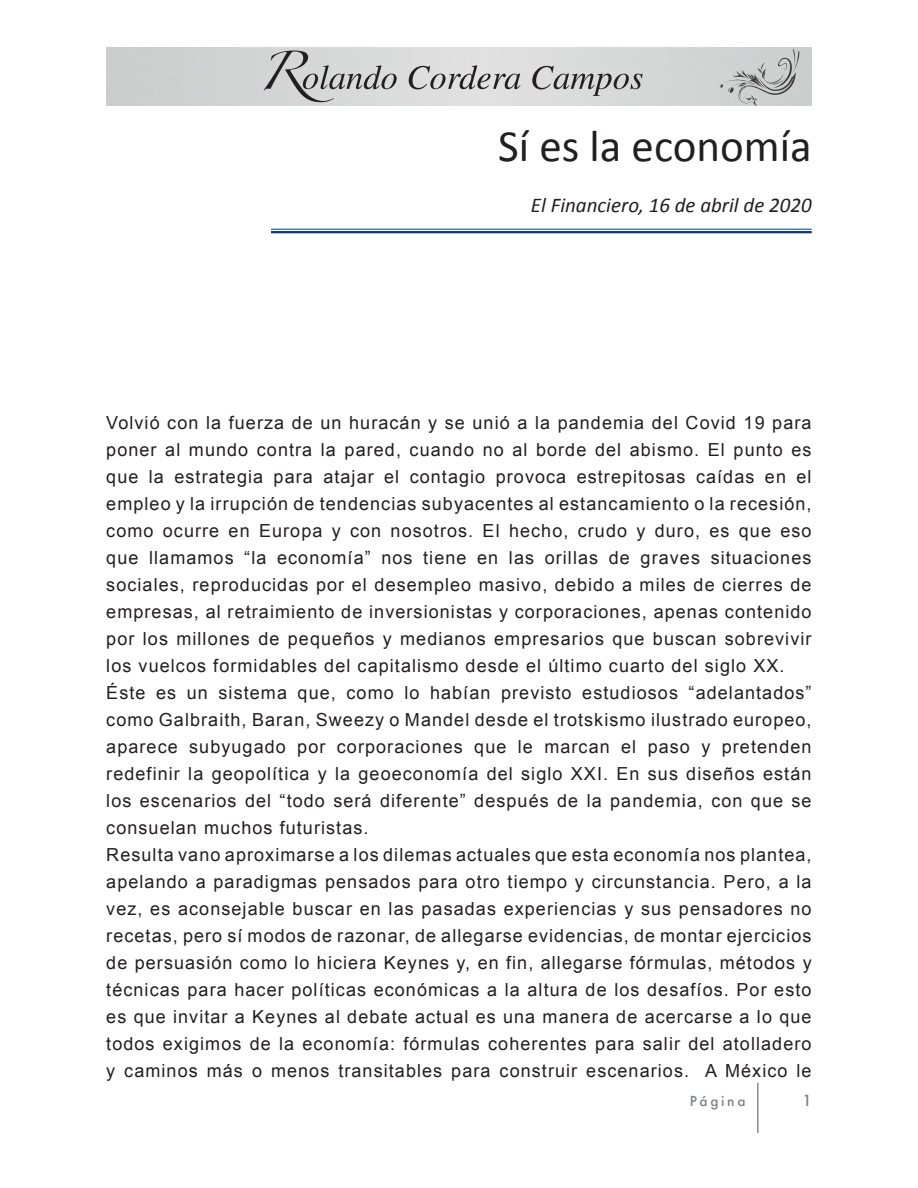
<style>
.page{position:relative;width:918px;height:1188px;background:#fff}
.page>*{position:absolute;margin:0;border:0;box-sizing:border-box;transform-origin:0 0}
.t1{font:45px "Calibri";color:#231f20}
.t2{font:italic 21px "Calibri";color:#231f20}
.t3{font:18px/27px "Arial";letter-spacing:.06em;color:#231f20;text-align:justify}
.t4{font:500 15px "Futura";color:#7e8182}
.t5{font:500 13.5px "Futura";letter-spacing:.2em;color:#7e8182}
</style>
<div class="page">
<svg style="left:264px;top:51px;width:133px;height:51px;background:#bbbcbc"></svg>
<svg style="left:409px;top:65px;width:112px;height:24px;background:#b4b3b3"></svg>
<svg style="left:532px;top:66px;width:111px;height:30px;background:#b7b7b7"></svg>
<svg style="left:719px;top:49px;width:80px;height:57px;background:#bfc0c1"></svg>
<hr style="left:757px;top:1083px;width:2px;height:50px;background:#848ba0">
<hr style="left:271px;top:229px;width:541px;height:1px;background:#013a7a">
<hr style="left:271px;top:231px;width:541px;height:2px;background:#013a7a">
<p class="t1" style="left:498px;top:118px;width:315px">Sí es la economía</p>
<p class="t2" style="left:531px;top:190px;width:282px">El Financiero, 16 de abril de 2020</p>
<p class="t3" style="left:106px;top:410px;width:707px">Volvió con la fuerza de un huracán y se unió a la pandemia del Covid 19 para poner al mundo contra la pared, cuando no al borde del abismo. El punto es que la estrategia para atajar el contagio provoca estrepitosas caídas en el empleo y la irrupción de tendencias subyacentes al estancamiento o la recesión, como ocurre en Europa y con nosotros. El hecho, crudo y duro, es que eso que llamamos “la economía” nos tiene en las orillas de graves situaciones sociales, reproducidas por el desempleo masivo, debido a miles de cierres de empresas, al retraimiento de inversionistas y corporaciones, apenas contenido por los millones de pequeños y medianos empresarios que buscan sobrevivir los vuelcos formidables del capitalismo desde el último cuarto del siglo XX.</p>
<p class="t3" style="left:106px;top:680px;width:707px">Éste es un sistema que, como lo habían previsto estudiosos “adelantados” como Galbraith, Baran, Sweezy o Mandel desde el trotskismo ilustrado europeo, aparece subyugado por corporaciones que le marcan el paso y pretenden redefinir la geopolítica y la geoeconomía del siglo XXI. En sus diseños están los escenarios del “todo será diferente” después de la pandemia, con que se consuelan muchos futuristas.</p>
<p class="t3" style="left:106px;top:842px;width:707px">Resulta vano aproximarse a los dilemas actuales que esta economía nos plantea, apelando a paradigmas pensados para otro tiempo y circunstancia. Pero, a la vez, es aconsejable buscar en las pasadas experiencias y sus pensadores no recetas, pero sí modos de razonar, de allegarse evidencias, de montar ejercicios de persuasión como lo hiciera Keynes y, en fin, allegarse fórmulas, métodos y técnicas para hacer políticas económicas a la altura de los desafíos. Por esto es que invitar a Keynes al debate actual es una manera de acercarse a lo que todos exigimos de la economía: fórmulas coherentes para salir del atolladero y caminos más o menos transitables para construir escenarios. A México le</p>
<p class="t5" style="left:690px;top:1092px;width:57px">Página</p>
<p class="t4" style="left:802px;top:1091px;width:11px">1</p>
</div>
